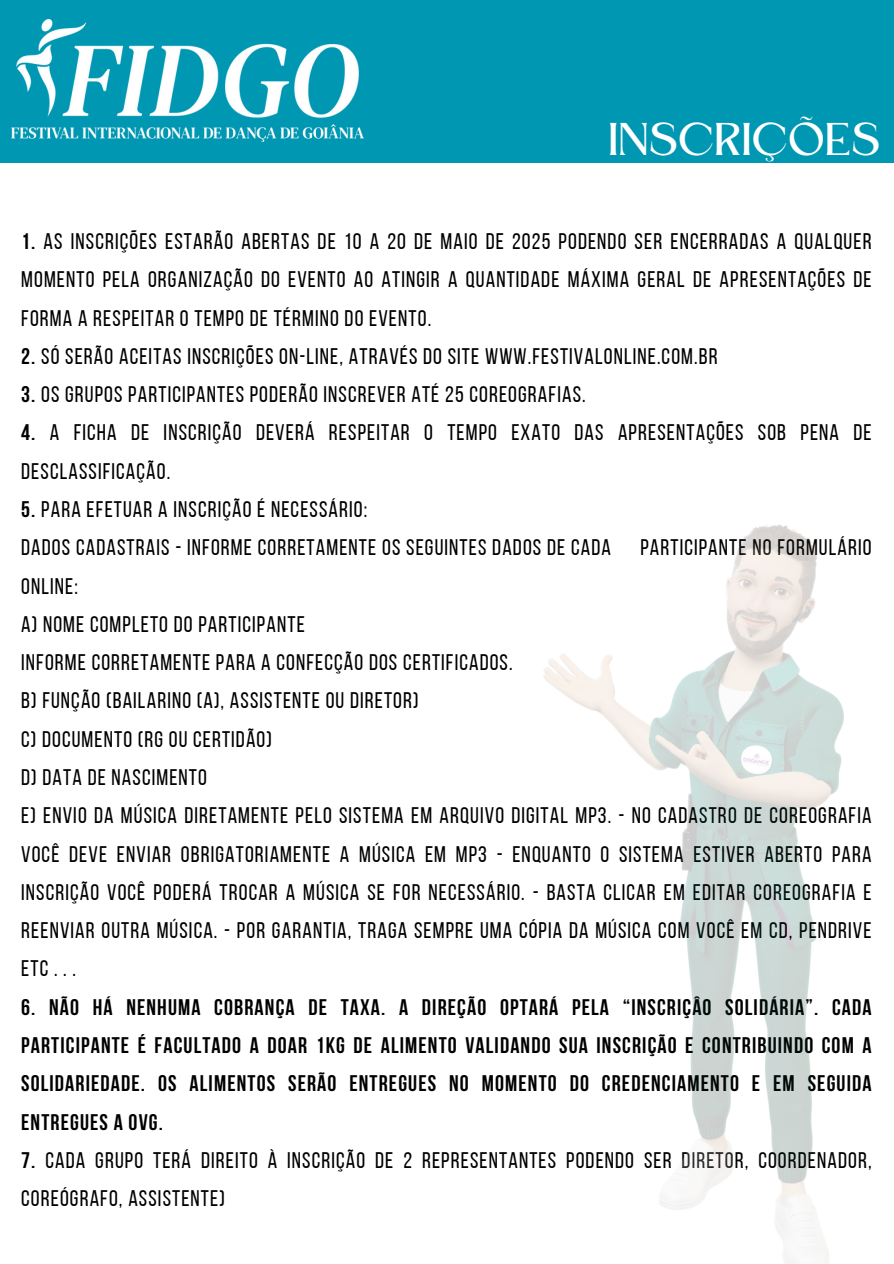
<style>
.page{position:relative;width:894px;height:1264px;background:#fff}
.page>*{position:absolute;margin:0;border:0;box-sizing:border-box;transform-origin:0 0}
.t1{font:42.75px "Kingred Serif";color:#fff}
.t2{font:22.5px/38.2px "Bebas Neue";letter-spacing:.05em;color:#000;text-align:justify}
.t3{font:700 22.5px/38.2px "Bebas Neue";letter-spacing:.05em;color:#000;text-align:justify}
.s1{font-weight:700}
</style>
<div class="page">
<div style="left:0;top:0;width:893px;height:162px;background:#0097b2"></div>
<img style="left:543px;top:524px;width:301px;height:739px">
<img style="left:11px;top:20px;width:353px;height:122px">
<p class="t1" style="left:610px;top:123px;width:273px">INSCRIÇÕES</p>
<p class="t2" style="left:21px;top:224px;width:851px"><span class="s1">1.</span> AS INSCRIÇÕES ESTARÃO ABERTAS DE 10 A 20 DE MAIO DE 2025 PODENDO SER ENCERRADAS A QUALQUER MOMENTO PELA ORGANIZAÇÃO DO EVENTO AO ATINGIR A QUANTIDADE MÁXIMA GERAL DE APRESENTAÇÕES DE FORMA A RESPEITAR O TEMPO DE TÉRMINO DO EVENTO.</p>
<h1 class="t2" style="left:21px;top:339px;width:697px"><span class="s1">2.</span> SÓ SERÃO ACEITAS INSCRIÇÕES ON-LINE, ATRAVÉS DO SITE WWW.FESTIVALONLINE.COM.BR</h1>
<p class="t2" style="left:21px;top:377px;width:565px"><span class="s1">3.</span> OS GRUPOS PARTICIPANTES PODERÃO INSCREVER ATÉ 25 COREOGRAFIAS.</p>
<p class="t2" style="left:21px;top:415px;width:851px"><span class="s1">4.</span> A FICHA DE INSCRIÇÃO DEVERÁ RESPEITAR O TEMPO EXATO DAS APRESENTAÇÕES SOB PENA DE<br>DESCLASSIFICAÇÃO.</p>
<p class="t2" style="left:21px;top:492px;width:347px"><span class="s1">5.</span> PARA EFETUAR A INSCRIÇÃO É NECESSÁRIO:</p>
<p class="t2" style="left:21px;top:530px;width:591px">DADOS CADASTRAIS - INFORME CORRETAMENTE OS SEGUINTES DADOS DE CADA</p>
<p class="t2" style="left:640px;top:530px;width:233px">PARTICIPANTE NO FORMULÁRIO</p>
<p class="t2" style="left:21px;top:569px;width:58px">ONLINE:</p>
<p class="t2" style="left:21px;top:607px;width:285px">A) NOME COMPLETO DO PARTICIPANTE</p>
<p class="t2" style="left:21px;top:645px;width:493px">INFORME CORRETAMENTE PARA A CONFECÇÃO DOS CERTIFICADOS.</p>
<p class="t2" style="left:21px;top:683px;width:399px">B) FUNÇÃO (BAILARINO (A), ASSISTENTE OU DIRETOR)</p>
<p class="t2" style="left:21px;top:722px;width:252px">C) DOCUMENTO (RG OU CERTIDÃO)</p>
<p class="t2" style="left:21px;top:760px;width:187px">D) DATA DE NASCIMENTO</p>
<p class="t2" style="left:21px;top:798px;width:851px">E) ENVIO DA MÚSICA DIRETAMENTE PELO SISTEMA EM ARQUIVO DIGITAL MP3. - NO CADASTRO DE COREOGRAFIA VOCÊ DEVE ENVIAR OBRIGATORIAMENTE A MÚSICA EM MP3 - ENQUANTO O SISTEMA ESTIVER ABERTO PARA INSCRIÇÃO VOCÊ PODERÁ TROCAR A MÚSICA SE FOR NECESSÁRIO. - BASTA CLICAR EM EDITAR COREOGRAFIA E REENVIAR OUTRA MÚSICA. - POR GARANTIA, TRAGA SEMPRE UMA CÓPIA DA MÚSICA COM VOCÊ EM CD, PENDRIVE ETC...</p>
<p class="t3" style="left:21px;top:989px;width:851px">6. NÃO HÁ NENHUMA COBRANÇA DE TAXA. A DIREÇÃO OPTARÁ PELA “INSCRIÇÂO SOLIDÁRIA”. CADA PARTICIPANTE É FACULTADO A DOAR 1KG DE ALIMENTO VALIDANDO SUA INSCRIÇÃO E CONTRIBUINDO COM A SOLIDARIEDADE. OS ALIMENTOS SERÃO ENTREGUES NO MOMENTO DO CREDENCIAMENTO E EM SEGUIDA ENTREGUES A OVG.</p>
<p class="t2" style="left:21px;top:1142px;width:851px"><span class="s1">7.</span> CADA GRUPO TERÁ DIREITO À INSCRIÇÃO DE 2 REPRESENTANTES PODENDO SER DIRETOR, COORDENADOR,<br>COREÓGRAFO, ASSISTENTE)</p>
</div>
